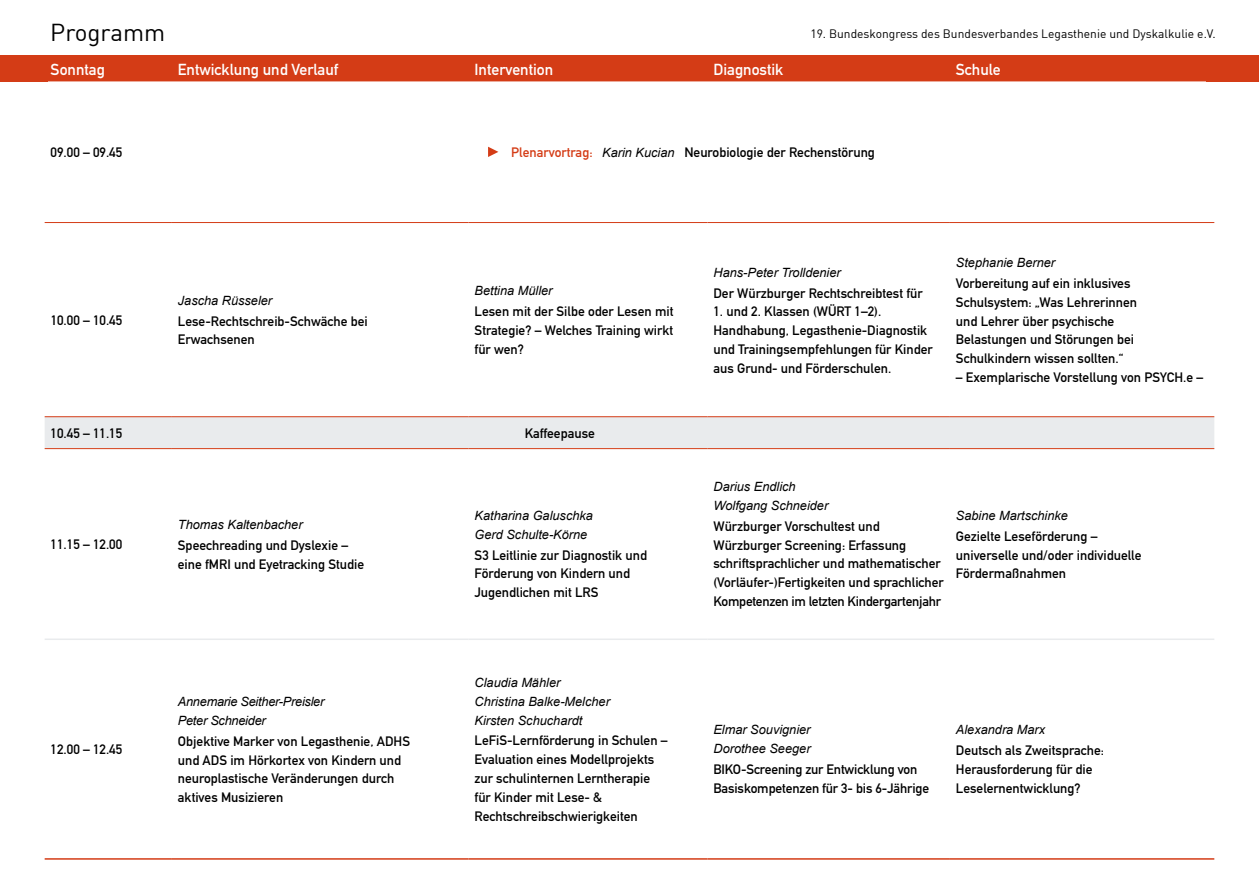
<style>
.page{position:relative;width:1259px;height:893px;background:#fff}
.page>*{position:absolute;margin:0;border:0;box-sizing:border-box;transform-origin:0 0}
.t1{font:24px "DIN";color:#000}
.t2{font:15.75px "DIN Mittelschrift";color:#fff}
.t3{font:13.5px/18.8px "DIN Mittelschrift";color:#000}
.t4{font:italic 12.75px/18.8px "Arial";color:#000}
.t5{font:italic 12.75px/18.8px "Arial";letter-spacing:-.02em;color:#000}
.t6{font:12px "DIN";color:#000}
.s1{color:#d43c16}
.s2{font-family:"Arial";font-style:italic;font-size:12.75px}
</style>
<div class="page">
<hr style="left:0;top:56px;width:629px;height:2px;background:#d43c16">
<hr style="left:629px;top:56px;width:630px;height:2px;background:#d43c16">
<div style="left:48px;top:58px;width:1158px;height:23px;background:#d43c16"></div>
<div style="left:45px;top:417px;width:1169px;height:31px;background:#e9ebed"></div>
<hr style="left:45px;top:638px;width:127px;height:2px;background:#e9ebed">
<hr style="left:172px;top:638px;width:296px;height:2px;background:#e9ebed">
<hr style="left:468px;top:638px;width:239px;height:2px;background:#e9ebed">
<hr style="left:707px;top:638px;width:243px;height:2px;background:#e9ebed">
<hr style="left:950px;top:638px;width:264px;height:2px;background:#e9ebed">
<hr style="left:45px;top:416px;width:127px;height:1px;background:#d43c16">
<hr style="left:172px;top:416px;width:296px;height:1px;background:#d43c16">
<hr style="left:468px;top:416px;width:239px;height:1px;background:#d43c16">
<hr style="left:707px;top:416px;width:243px;height:1px;background:#d43c16">
<hr style="left:950px;top:416px;width:264px;height:1px;background:#d43c16">
<hr style="left:45px;top:448px;width:127px;height:1px;background:#d43c16">
<hr style="left:172px;top:448px;width:296px;height:1px;background:#d43c16">
<hr style="left:468px;top:448px;width:239px;height:1px;background:#d43c16">
<hr style="left:707px;top:448px;width:243px;height:1px;background:#d43c16">
<hr style="left:950px;top:448px;width:264px;height:1px;background:#d43c16">
<hr style="left:45px;top:858px;width:127px;height:2px;background:#d43c16">
<hr style="left:172px;top:858px;width:296px;height:2px;background:#d43c16">
<hr style="left:468px;top:858px;width:239px;height:2px;background:#d43c16">
<hr style="left:707px;top:858px;width:243px;height:2px;background:#d43c16">
<hr style="left:950px;top:858px;width:264px;height:2px;background:#d43c16">
<hr style="left:45px;top:222px;width:127px;height:1px;background:#d43c16">
<hr style="left:172px;top:222px;width:296px;height:1px;background:#d43c16">
<hr style="left:468px;top:222px;width:239px;height:1px;background:#d43c16">
<hr style="left:707px;top:222px;width:243px;height:1px;background:#d43c16">
<hr style="left:950px;top:222px;width:264px;height:1px;background:#d43c16">
<div style="left:0;top:57px;width:48px;height:24px;background:#d43c16"></div>
<div style="left:1206px;top:57px;width:53px;height:24px;background:#d43c16"></div>
<svg style="left:488px;top:147px;width:10px;height:10px"></svg>
<h1 class="t1" style="left:50px;top:17px;width:116px">Programm</h1>
<p class="t6" style="left:810px;top:27px;width:407px">19. Bundeskongress des Bundesverbandes Legasthenie und Dyskalkulie e.V.</p>
<p class="t2" style="left:51px;top:60px;width:56px">Sonntag</p>
<p class="t2" style="left:178px;top:60px;width:162px">Entwicklung und Verlauf</p>
<p class="t2" style="left:474px;top:60px;width:80px">Intervention</p>
<p class="t2" style="left:713px;top:60px;width:71px">Diagnostik</p>
<p class="t2" style="left:956px;top:60px;width:46px">Schule</p>
<p class="t3" style="left:51px;top:143px;width:73px">09.00 – 09.45</p>
<p class="t3" style="left:511px;top:143px;width:365px"><span class="s1">Plenarvortrag:</span> <span class="s2">Karin Kucian</span> Neurobiologie der Rechenstörung</p>
<p class="t3" style="left:51px;top:311px;width:73px">10.00 – 10.45</p>
<p class="t4" style="left:178px;top:291px;width:96px">Jascha Rüsseler</p>
<p class="t3" style="left:178px;top:312px;width:191px">Lese-Rechtschreib-Schwäche bei<br>Erwachsenen</p>
<p class="t4" style="left:474px;top:281px;width:79px">Bettina Müller</p>
<p class="t3" style="left:474px;top:302px;width:200px;text-align:justify">Lesen mit der Silbe oder Lesen mit Strategie? – Welches Training wirkt für wen?</p>
<p class="t3" style="left:51px;top:424px;width:73px">10.45 – 11.15</p>
<p class="t3" style="left:525px;top:424px;width:72px">Kaffeepause</p>
<p class="t3" style="left:51px;top:535px;width:73px">11.15 – 12.00</p>
<p class="t4" style="left:178px;top:515px;width:126px">Thomas Kaltenbacher</p>
<p class="t3" style="left:178px;top:536px;width:188px">Speechreading und Dyslexie – eine fMRI und Eyetracking Studie</p>
<p class="t4" style="left:474px;top:506px;width:120px">Katharina Galuschka<br>Gerd Schulte-Körne</p>
<p class="t3" style="left:474px;top:545px;width:174px">S3 Leitlinie zur Diagnostik und<br>Förderung von Kindern und<br>Jugendlichen mit LRS</p>
<p class="t4" style="left:713px;top:263px;width:129px">Hans-Peter Trolldenier</p>
<p class="t3" style="left:713px;top:284px;width:211px">Der Würzburger Rechtschreibtest für</p>
<p class="t3" style="left:713px;top:302px;width:221px">1. und 2. Klassen (WÜRT 1–2).<br>Handhabung, Legasthenie-Diagnostik und Trainingsempfehlungen für Kinder aus Grund- und Förderschulen.</p>
<p class="t4" style="left:956px;top:253px;width:101px">Stephanie Berner</p>
<p class="t3" style="left:956px;top:274px;width:183px">Vorbereitung auf ein inklusives<br>Schulsystem: „Was Lehrerinnen und Lehrer über psychische<br>Belastungen und Störungen bei<br>Schulkindern wissen sollten.“</p>
<p class="t3" style="left:956px;top:368px;width:249px">– Exemplarische Vorstellung von PSYCH.e –</p>
<p class="t4" style="left:713px;top:477px;width:116px">Darius Endlich<br>Wolfgang Schneider</p>
<p class="t3" style="left:713px;top:517px;width:232px">Würzburger Vorschultest und Würzburger Screening: Erfassung schriftsprachlicher und mathematischer (Vorläufer-)Fertigkeiten und sprachlicher Kompetenzen im letzten Kindergartenjahr</p>
<p class="t4" style="left:956px;top:506px;width:113px">Sabine Martschinke</p>
<p class="t3" style="left:956px;top:527px;width:187px">Gezielte Leseförderung – universelle und/oder individuelle<br>Fördermaßnahmen</p>
<p class="t3" style="left:51px;top:740px;width:73px">12.00 – 12.45</p>
<p class="t5" style="left:178px;top:692px;width:148px">Annemarie Seither-Preisler<br>Peter Schneider</p>
<p class="t3" style="left:178px;top:732px;width:234px">Objektive Marker von Legasthenie, ADHS und ADS im Hörkortex von Kindern und neuroplastische Veränderungen durch aktives Musizieren</p>
<p class="t4" style="left:474px;top:673px;width:137px">Claudia Mähler<br>Christina Balke-Melcher<br>Kirsten Schuchardt</p>
<p class="t3" style="left:474px;top:731px;width:194px">LeFiS-Lernförderung in Schulen –<br>Evaluation eines Modellprojekts zur schulinternen Lerntherapie für Kinder mit Lese- &amp;<br>Rechtschreibschwierigkeiten</p>
<p class="t4" style="left:713px;top:720px;width:99px">Elmar Souvignier<br>Dorothee Seeger</p>
<p class="t3" style="left:713px;top:760px;width:217px">BIKO-Screening zur Entwicklung von<br>Basiskompetenzen für 3- bis 6-Jährige</p>
<p class="t4" style="left:956px;top:720px;width:91px">Alexandra Marx</p>
<p class="t3" style="left:956px;top:741px;width:150px">Deutsch als Zweitsprache:<br>Herausforderung für die<br>Leselernentwicklung?</p>
</div>
